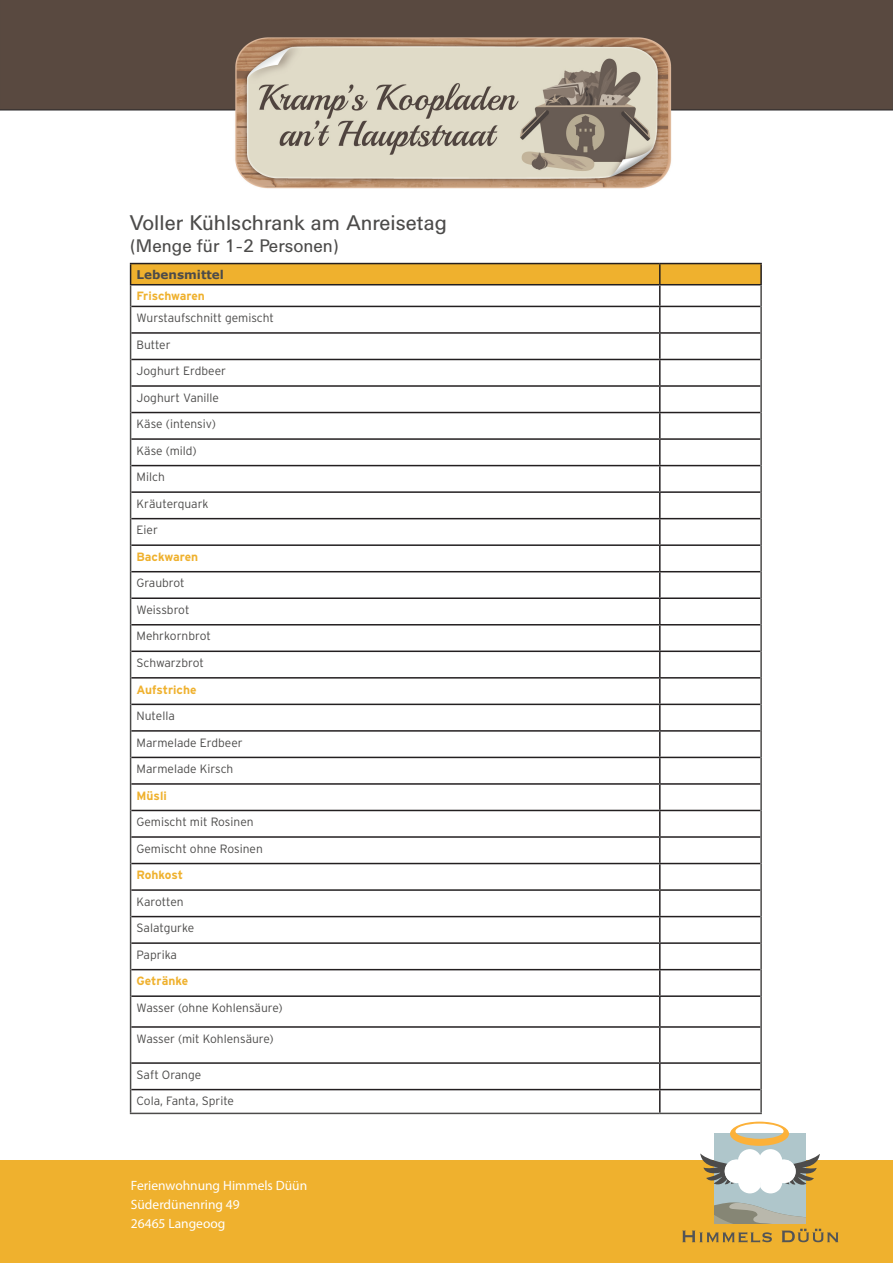
<style>
.page{position:relative;width:893px;height:1263px;background:#fff}
.page>*{position:absolute;margin:0;border:0;box-sizing:border-box;transform-origin:0 0}
.t1{font:21px "Univers BQ";color:#4c4b4a}
.t2{font:18px "Univers BQ";color:#4c4b4a}
.t3{font:13.5px "Myriad Pro";color:#fff}
.t4{font:300 12px "Interstate";color:#4c4b4a}
.t5{font:700 12px "Interstate";color:#efb12e}
.t6{font:700 12px "Verdana";color:#4c4b4a}
</style>
<div class="page">
<img style="left:0;top:0;width:893px;height:272px">
<hr style="left:130px;top:263px;width:530px;height:1px;background:#231f20">
<hr style="left:660px;top:263px;width:102px;height:1px;background:#231f20">
<hr style="left:760px;top:264px;width:2px;height:20px;background:#231f20">
<hr style="left:660px;top:284px;width:102px;height:1px;background:#231f20">
<hr style="left:131px;top:995px;width:529px;height:2px;background:#231f20">
<hr style="left:660px;top:995px;width:100px;height:2px;background:#231f20">
<hr style="left:659px;top:997px;width:2px;height:29px;background:#231f20">
<hr style="left:131px;top:1026px;width:529px;height:2px;background:#231f20">
<hr style="left:660px;top:1026px;width:100px;height:2px;background:#231f20">
<hr style="left:659px;top:1028px;width:2px;height:34px;background:#231f20">
<hr style="left:131px;top:1062px;width:529px;height:2px;background:#231f20">
<hr style="left:660px;top:1062px;width:100px;height:2px;background:#231f20">
<hr style="left:659px;top:1064px;width:2px;height:25px;background:#231f20">
<hr style="left:131px;top:1089px;width:529px;height:1px;background:#231f20">
<hr style="left:660px;top:1089px;width:100px;height:1px;background:#231f20">
<hr style="left:659px;top:1090px;width:2px;height:23px;background:#231f20">
<hr style="left:760px;top:285px;width:2px;height:21px;background:#4c4b4a">
<hr style="left:760px;top:306px;width:2px;height:27px;background:#4c4b4a">
<hr style="left:760px;top:333px;width:2px;height:26px;background:#4c4b4a">
<hr style="left:760px;top:359px;width:2px;height:27px;background:#4c4b4a">
<hr style="left:760px;top:386px;width:2px;height:26px;background:#4c4b4a">
<hr style="left:760px;top:412px;width:2px;height:27px;background:#4c4b4a">
<hr style="left:760px;top:439px;width:2px;height:27px;background:#4c4b4a">
<hr style="left:760px;top:466px;width:2px;height:26px;background:#4c4b4a">
<hr style="left:760px;top:492px;width:2px;height:27px;background:#4c4b4a">
<hr style="left:760px;top:519px;width:2px;height:26px;background:#4c4b4a">
<hr style="left:760px;top:545px;width:2px;height:27px;background:#4c4b4a">
<hr style="left:760px;top:572px;width:2px;height:26px;background:#4c4b4a">
<hr style="left:760px;top:598px;width:2px;height:27px;background:#4c4b4a">
<hr style="left:760px;top:625px;width:2px;height:26px;background:#4c4b4a">
<hr style="left:760px;top:651px;width:2px;height:27px;background:#4c4b4a">
<hr style="left:760px;top:678px;width:2px;height:26px;background:#4c4b4a">
<hr style="left:760px;top:704px;width:2px;height:27px;background:#4c4b4a">
<hr style="left:760px;top:731px;width:2px;height:26px;background:#4c4b4a">
<hr style="left:760px;top:757px;width:2px;height:27px;background:#4c4b4a">
<hr style="left:760px;top:784px;width:2px;height:26px;background:#4c4b4a">
<hr style="left:760px;top:810px;width:2px;height:27px;background:#4c4b4a">
<hr style="left:760px;top:837px;width:2px;height:26px;background:#4c4b4a">
<hr style="left:760px;top:863px;width:2px;height:27px;background:#4c4b4a">
<hr style="left:760px;top:890px;width:2px;height:26px;background:#4c4b4a">
<hr style="left:760px;top:916px;width:2px;height:27px;background:#4c4b4a">
<hr style="left:760px;top:943px;width:2px;height:27px;background:#4c4b4a">
<svg style="left:130px;top:264px;width:631px;height:732px"></svg>
<hr style="left:760px;top:970px;width:2px;height:26px;background:#4c4b4a">
<hr style="left:130px;top:996px;width:1px;height:31px;background:#4c4b4a">
<hr style="left:760px;top:996px;width:2px;height:31px;background:#4c4b4a">
<hr style="left:130px;top:1027px;width:1px;height:36px;background:#4c4b4a">
<hr style="left:760px;top:1027px;width:2px;height:36px;background:#4c4b4a">
<hr style="left:760px;top:1063px;width:2px;height:26px;background:#4c4b4a">
<svg style="left:130px;top:1063px;width:1px;height:50px"></svg>
<hr style="left:760px;top:1089px;width:2px;height:24px;background:#4c4b4a">
<hr style="left:130px;top:1113px;width:530px;height:1px;background:#4c4b4a">
<hr style="left:660px;top:1113px;width:102px;height:1px;background:#4c4b4a">
<div style="left:0;top:1160px;width:893px;height:103px;background:#efb12e"></div>
<div style="left:714px;top:1133px;width:92px;height:90px;background:#afc6cb"></div>
<svg style="left:714px;top:1202px;width:91px;height:21px"></svg>
<svg style="left:682px;top:1230px;width:90px;height:12px"></svg>
<svg style="left:782px;top:1229px;width:56px;height:13px"></svg>
<svg style="left:700px;top:1121px;width:120px;height:72px"></svg>
<p class="t1" style="left:130px;top:211px;width:319px">Voller Kühlschrank am Anreisetag</p>
<p class="t2" style="left:130px;top:235px;width:211px">(Menge für 1-2 Personen)</p>
<p class="t6" style="left:137px;top:267px;width:89px">Lebensmittel</p>
<p class="t5" style="left:137px;top:289px;width:70px">Frischwaren</p>
<p class="t4" style="left:137px;top:311px;width:139px">Wurstaufschnitt gemischt</p>
<p class="t4" style="left:137px;top:338px;width:36px">Butter</p>
<p class="t4" style="left:137px;top:364px;width:91px">Joghurt Erdbeer</p>
<p class="t4" style="left:137px;top:391px;width:84px">Joghurt Vanille</p>
<p class="t4" style="left:137px;top:417px;width:81px">Käse (intensiv)</p>
<p class="t4" style="left:137px;top:444px;width:62px">Käse (mild)</p>
<p class="t4" style="left:137px;top:470px;width:30px">Milch</p>
<p class="t4" style="left:137px;top:497px;width:74px">Kräuterquark</p>
<p class="t4" style="left:137px;top:523px;width:23px">Eier</p>
<p class="t5" style="left:137px;top:550px;width:63px">Backwaren</p>
<p class="t4" style="left:137px;top:576px;width:50px">Graubrot</p>
<p class="t4" style="left:137px;top:603px;width:54px">Weissbrot</p>
<p class="t4" style="left:137px;top:629px;width:76px">Mehrkornbrot</p>
<p class="t4" style="left:137px;top:656px;width:69px">Schwarzbrot</p>
<p class="t5" style="left:137px;top:683px;width:61px">Aufstriche</p>
<p class="t4" style="left:137px;top:709px;width:40px">Nutella</p>
<p class="t4" style="left:137px;top:736px;width:108px">Marmelade Erdbeer</p>
<p class="t4" style="left:137px;top:762px;width:98px">Marmelade Kirsch</p>
<p class="t5" style="left:137px;top:789px;width:32px">Müsli</p>
<p class="t4" style="left:137px;top:815px;width:119px">Gemischt mit Rosinen</p>
<p class="t4" style="left:137px;top:842px;width:128px">Gemischt ohne Rosinen</p>
<p class="t5" style="left:137px;top:868px;width:48px">Rohkost</p>
<p class="t4" style="left:137px;top:895px;width:49px">Karotten</p>
<p class="t4" style="left:137px;top:921px;width:59px">Salatgurke</p>
<p class="t4" style="left:137px;top:948px;width:42px">Paprika</p>
<p class="t5" style="left:137px;top:974px;width:53px">Getränke</p>
<p class="t4" style="left:137px;top:1001px;width:148px">Wasser (ohne Kohlensäure)</p>
<p class="t4" style="left:137px;top:1032px;width:139px">Wasser (mit Kohlensäure)</p>
<p class="t4" style="left:137px;top:1068px;width:66px">Saft Orange</p>
<p class="t4" style="left:137px;top:1094px;width:99px">Cola, Fanta, Sprite</p>
<p class="t3" style="left:131px;top:1177px;width:178px">Ferienwohnung Himmels Düün</p>
<p class="t3" style="left:131px;top:1196px;width:110px">Süderdünenring 49</p>
<p class="t3" style="left:131px;top:1215px;width:96px">26465 Langeoog</p>
</div>
